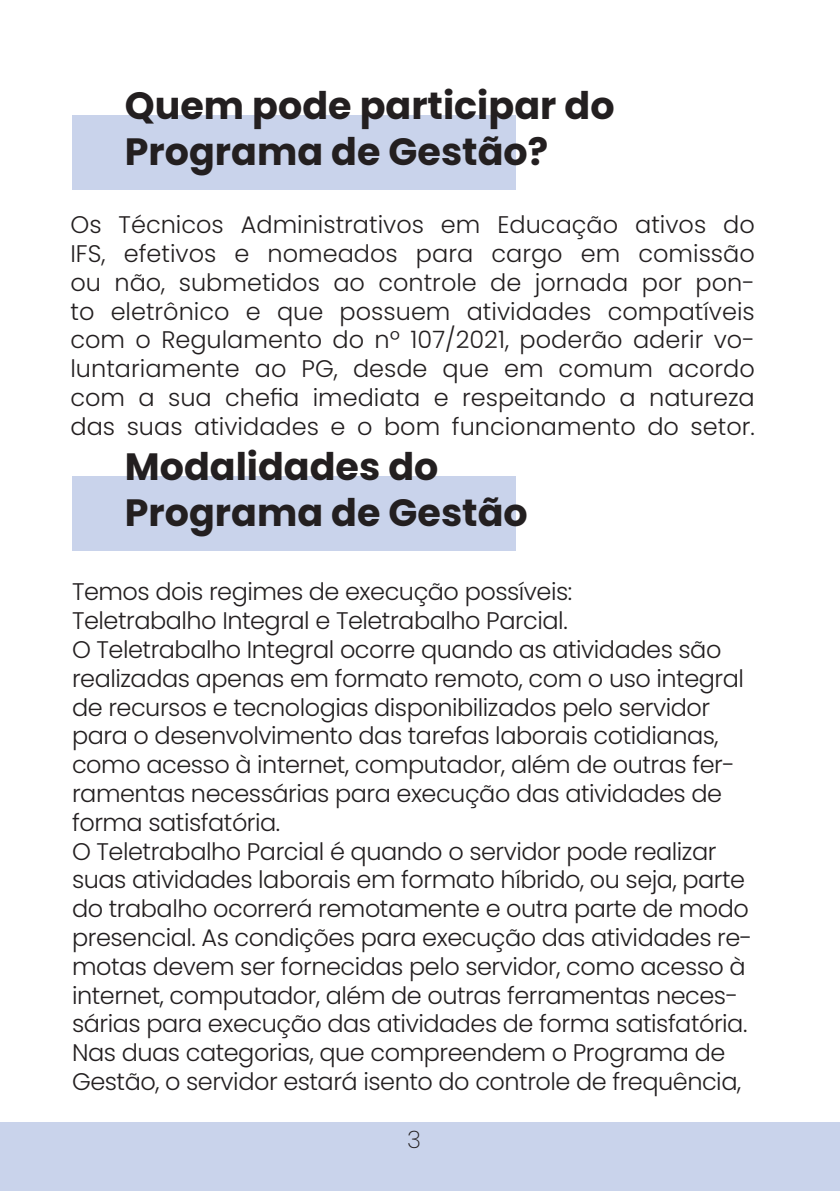
<style>
.page{position:relative;width:840px;height:1191px;background:#fff}
.page>*{position:absolute;margin:0;border:0;box-sizing:border-box;transform-origin:0 0}
.t1{font:700 38px/45.6px "Poppins";color:#231f20}
.t2{font:300 24px/28.8px "Poppins";letter-spacing:-.02em;color:#231f20;text-align:justify}
.t3{font:200 24px "Poppins";color:#231f20}
</style>
<div class="page">
<div style="left:0;top:1122px;width:839px;height:69px;background:#c9d3eb"></div>
<div style="left:72px;top:115px;width:443px;height:74px;background:#c9d3eb"></div>
<div style="left:72px;top:476px;width:443px;height:74px;background:#c9d3eb"></div>
<h1 class="t1" style="left:125px;top:83px;width:491px">Quem pode participar do<br>Programa de Gestão?</h1>
<p class="t2" style="left:70px;top:210px;width:685px">Os Técnicos Administrativos em Educação ativos do IFS, efetivos e nomeados para cargo em comissão ou não, submetidos ao controle de jornada por pon&shy;to eletrônico e que possuem atividades compatíveis com o Regulamento do nº 107/2021, poderão aderir vo&shy;luntariamente ao PG, desde que em comum acordo com a sua chefia imediata e respeitando a natureza das suas atividades e o bom funcionamento do setor.</p>
<h1 class="t1" style="left:125px;top:444px;width:404px">Modalidades do<br>Programa de Gestão</h1>
<p class="t2" style="left:72px;top:577px;width:681px;text-align:left">Temos dois regimes de execução possíveis:<br>Teletrabalho Integral e Teletrabalho Parcial.<br>O Teletrabalho Integral ocorre quando as atividades são realizadas apenas em formato remoto, com o uso integral de recursos e tecnologias disponibilizados pelo servidor para o desenvolvimento das tarefas laborais cotidianas, como acesso à internet, computador, além de outras fer&shy;ramentas necessárias para execução das atividades de forma satisfatória.<br>O Teletrabalho Parcial é quando o servidor pode realizar suas atividades laborais em formato híbrido, ou seja, parte do trabalho ocorrerá remotamente e outra parte de modo presencial. As condições para execução das atividades re&shy;motas devem ser fornecidas pelo servidor, como acesso à internet, computador, além de outras ferramentas neces&shy;sárias para execução das atividades de forma satisfatória.<br>Nas duas categorias, que compreendem o Programa de Gestão, o servidor estará isento do controle de frequência,</p>
<p class="t3" style="left:407px;top:1125px;width:15px">3</p>
</div>
